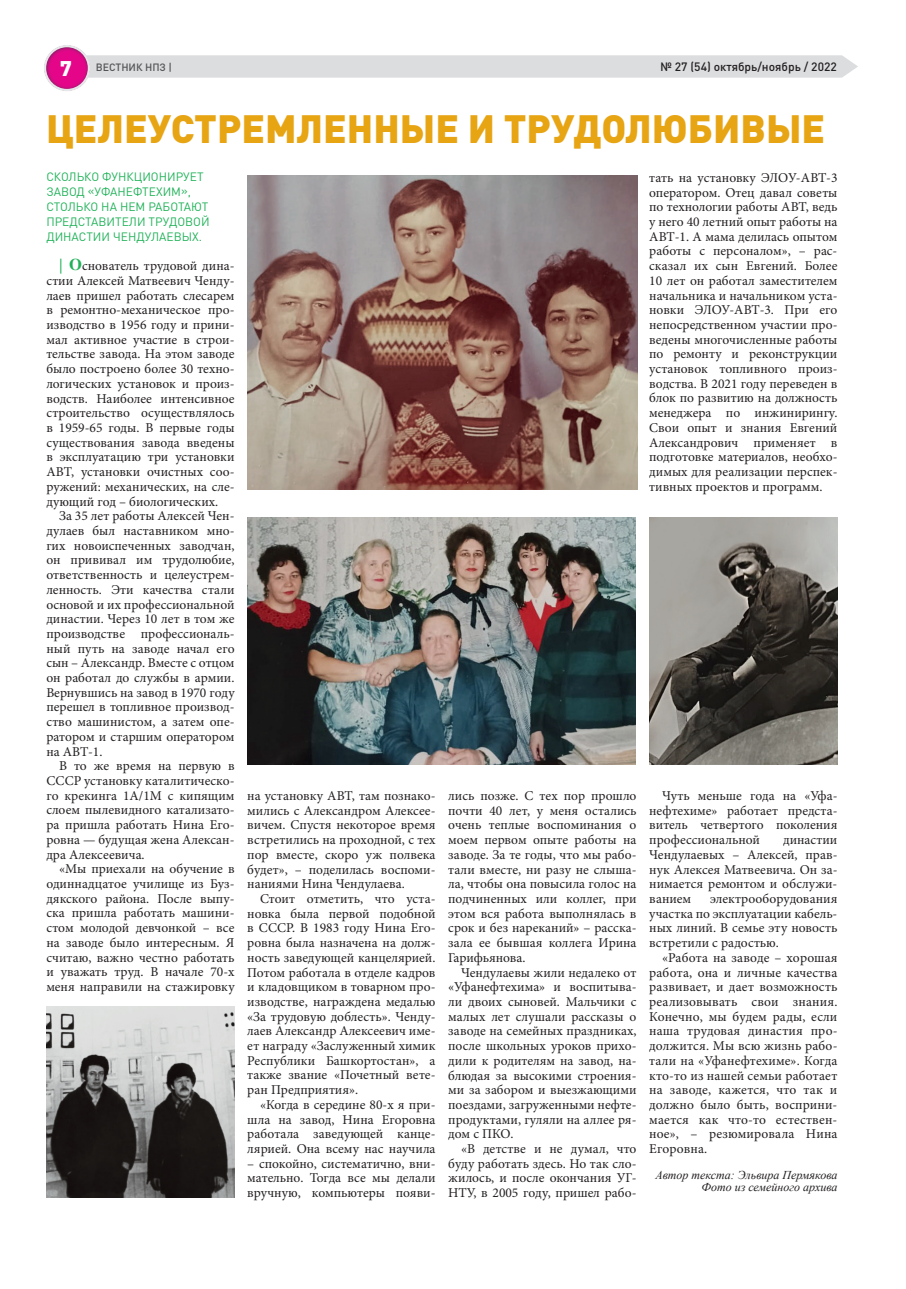
<style>
.page{position:relative;width:906px;height:1289px;background:#fff}
.page>*{position:absolute;margin:0;border:0;box-sizing:border-box;transform-origin:0 0}
.t1{font:900 39px "DIN Pro";color:#e7a413}
.t2{font:13.5px/14.7px "Minion Pro";color:#231f20;text-align:justify}
.t3{font:12px/15px "DIN Pro";color:#21b259}
.t4{font:italic 12px/12px "Times New Roman";color:#231f20;text-align:right}
.t5{font:500 12px "DIN Pro";color:#231f20}
.t6{font:500 10.5px "DIN Pro";color:#545557}
.s1{font-weight:900;font-size:21px;color:#fff}
.s2{font-family:"Times New Roman";font-weight:700;font-size:16.5px;color:#21b259}
</style>
<div class="page">
<svg style="left:44px;top:45px;width:814px;height:46px"></svg>
<img style="left:247px;top:176px;width:390px;height:314px">
<img style="left:649px;top:517px;width:189px;height:247px">
<img style="left:46px;top:1006px;width:188px;height:191px">
<img style="left:247px;top:517px;width:388px;height:247px">
<p class="t6" style="left:60px;top:60px;width:114px"><span class="s1">7</span> ВЕСТНИК НПЗ |</p>
<p class="t5" style="left:660px;top:58px;width:178px">№ 27 (54) октябрь/ноябрь / 2022</p>
<h1 class="t1" style="left:46px;top:103px;width:780px">ЦЕЛЕУСТРЕМЛЕННЫЕ И ТРУДОЛЮБИВЫЕ</h1>
<p class="t3" style="left:46px;top:169px;width:165px">СКОЛЬКО ФУНКЦИОНИРУЕТ<br>ЗАВОД «УФАНЕФТЕХИМ»,<br>СТОЛЬКО НА НЕМ РАБОТАЮТ<br>ПРЕДСТАВИТЕЛИ ТРУДОВОЙ<br>ДИНАСТИИ ЧЕНДУЛАЕВЫХ.</p>
<p class="t2" style="left:46px;top:258px;width:190px;text-indent:13px"><span class="s2">| О</span>снователь трудовой дина&shy;стии Алексей Матвеевич Ченду&shy;лаев пришел работать слесарем в ремонтно-механическое про&shy;изводство в 1956 году и прини&shy;мал активное участие в строи&shy;тельстве завода. На этом заводе было построено более 30 техно&shy;логических установок и произ&shy;водств. Наиболее интенсивное строительство осуществлялось в 1959-65 годы. В первые годы существования завода введены в эксплуатацию три установки АВТ, установки очистных соо&shy;ружений: механических, на сле&shy;дующий год – биологических.</p>
<p class="t2" style="left:46px;top:508px;width:190px;text-indent:13px">За 35 лет работы Алексей Чен&shy;дулаев был наставником мно&shy;гих новоиспеченных заводчан, он прививал им трудолюбие, ответственность и целеустрем&shy;ленность. Эти качества стали основой и их профессиональной династии. Через 10 лет в том же производстве профессиональ&shy;ный путь на заводе начал его сын – Александр. Вместе с отцом он работал до службы в армии.<br>Вернувшись на завод в 1970 году перешел в топливное производ&shy;ство машинистом, а затем опе&shy;ратором и старшим оператором на АВТ-1.</p>
<p class="t2" style="left:46px;top:758px;width:190px;text-indent:13px">В то же время на первую в СССР установку каталитическо&shy;го крекинга 1А/1М с кипящим слоем пылевидного катализато&shy;ра пришла работать Нина Его&shy;ровна — будущая жена Алексан&shy;дра Алексеевича.</p>
<p class="t2" style="left:46px;top:861px;width:190px;text-indent:13px">«Мы приехали на обучение в одиннадцатое училище из Буз&shy;дякского района. После выпу&shy;ска пришла работать машини&shy;стом молодой девчонкой – все на заводе было интересным. Я считаю, важно честно работать и уважать труд. В начале 70-х меня направили на стажировку</p>
<p class="t2" style="left:247px;top:788px;width:190px">на установку АВТ, там познако&shy;мились с Александром Алексее&shy;вичем. Спустя некоторое время встретились на проходной, с тех пор вместе, скоро уж полвека будет», – поделилась воспоми&shy;наниями Нина Чендулаева.</p>
<p class="t2" style="left:247px;top:891px;width:190px;text-indent:13px">Стоит отметить, что уста&shy;новка была первой подобной в СССР. В 1983 году Нина Его&shy;ровна была назначена на долж&shy;ность заведующей канцелярией.<br>Потом работала в отделе кадров и кладовщиком в товарном про&shy;изводстве, награждена медалью «За трудовую доблесть». Ченду&shy;лаев Александр Алексеевич име&shy;ет награду «Заслуженный химик Республики Башкортостан», а также звание «Почетный вете&shy;ран Предприятия».</p>
<p class="t2" style="left:247px;top:1097px;width:190px;text-indent:13px">«Когда в середине 80-х я при&shy;шла на завод, Нина Егоровна работала заведующей канце&shy;лярией. Она всему нас научила</p>
<p class="t2" style="left:247px;top:1156px;width:190px">– спокойно, систематично, вни&shy;мательно. Тогда все мы делали вручную, компьютеры появи-</p>
<p class="t2" style="left:649px;top:170px;width:190px">тать на установку ЭЛОУ-АВТ-3 оператором. Отец давал советы по технологии работы АВТ, ведь у него 40 летний опыт работы на АВТ-1. А мама делилась опытом работы с персоналом», – рас&shy;сказал их сын Евгений. Более 10 лет он работал заместителем начальника и начальником уста&shy;новки ЭЛОУ-АВТ-3. При его непосредственном участии про&shy;ведены многочисленные работы по ремонту и реконструкции установок топливного произ&shy;водства. В 2021 году переведен в блок по развитию на должность менеджера по инжинирингу.<br>Свои опыт и знания Евгений Александрович применяет в подготовке материалов, необхо&shy;димых для реализации перспек&shy;тивных проектов и программ.</p>
<p class="t2" style="left:448px;top:788px;width:190px">лись позже. С тех пор прошло почти 40 лет, у меня остались очень теплые воспоминания о моем первом опыте работы на заводе. За те годы, что мы рабо&shy;тали вместе, ни разу не слыша&shy;ла, чтобы она повысила голос на подчиненных или коллег, при этом вся работа выполнялась в срок и без нареканий» – расска&shy;зала ее бывшая коллега Ирина Гарифьянова.</p>
<p class="t2" style="left:448px;top:964px;width:190px;text-indent:13px">Чендулаевы жили недалеко от «Уфанефтехима» и воспитыва&shy;ли двоих сыновей. Мальчики с малых лет слушали рассказы о заводе на семейных праздниках, после школьных уроков прихо&shy;дили к родителям на завод, на&shy;блюдая за высокими строения&shy;ми за забором и выезжающими поездами, загруженными нефте&shy;продуктами, гуляли на аллее ря&shy;дом с ПКО.</p>
<p class="t2" style="left:448px;top:1141px;width:190px;text-indent:13px">«В детстве и не думал, что буду работать здесь. Но так сло&shy;жилось, и после окончания УГ-НТУ, в 2005 году, пришел рабо-</p>
<p class="t2" style="left:649px;top:788px;width:190px;text-indent:13px">Чуть меньше года на «Уфа&shy;нефтехиме» работает предста&shy;витель четвертого поколения профессиональной</p>
<p class="t2" style="left:649px;top:832px;width:190px;text-indent:134px">династии Чендулаевых – Алексей, прав&shy;нук Алексея Матвеевича. Он за&shy;нимается ремонтом и обслужи&shy;ванием</p>
<p class="t2" style="left:649px;top:891px;width:190px;text-indent:61px">электрооборудования участка по эксплуатации кабель&shy;ных линий. В семье эту новость встретили с радостью.</p>
<p class="t2" style="left:649px;top:950px;width:190px;text-indent:13px">«Работа на заводе – хорошая работа, она и личные качества развивает, и дает возможность реализовывать свои знания.<br>Конечно, мы будем рады, если наша трудовая династия про&shy;должится. Мы всю жизнь рабо&shy;тали на «Уфанефтехиме». Когда кто-то из нашей семьи работает на заводе, кажется, что так и должно было быть, восприни&shy;мается как что-то естествен&shy;ное», – резюмировала Нина Егоровна.</p>
<p class="t4" style="left:655px;top:1168px;width:184px">Автор текста: Эльвира Пермякова<br>Фото из семейного архива</p>
</div>
